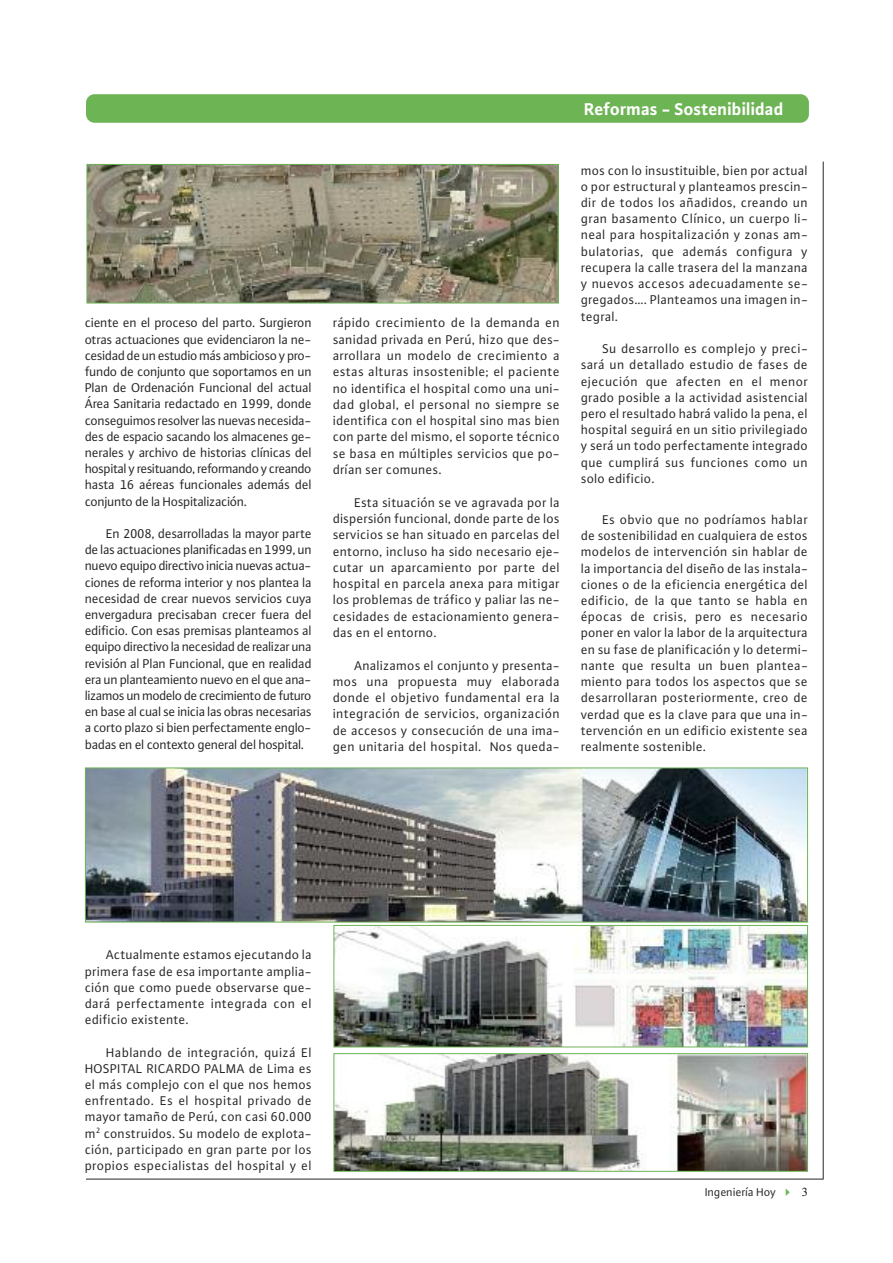
<style>
.page{position:relative;width:893px;height:1263px;background:#fff}
.page>*{position:absolute;margin:0;border:0;box-sizing:border-box;transform-origin:0 0}
.t1{font:700 18px "WILO Plus TF";color:#fff}
.t2{font:13.5px/16.2px "WILO Plus FM";letter-spacing:.02em;color:#272627;text-align:justify}
.t3{font:12px "WILO Plus TF";color:#272627}
.s1{color:#6db455}
.s2{font-family:"Times Cg ATT"}
</style>
<div class="page">
<hr style="left:86px;top:1179px;width:737px;height:1px;background:#272627">
<div style="left:86px;top:94px;width:723px;height:29px;background:#6db455;border-radius:9px"></div>
<hr style="left:823px;top:162px;width:1px;height:1017px;background:#272627">
<img style="left:89px;top:166px;width:468px;height:135px">
<div style="left:87px;top:164px;width:472px;height:139px;border:1px solid #6db455"></div>
<img style="left:335px;top:927px;width:471px;height:118px">
<div style="left:333px;top:925px;width:475px;height:122px;border:1px solid #6db455"></div>
<img style="left:335px;top:1055px;width:471px;height:115px">
<div style="left:333px;top:1053px;width:475px;height:119px;border:1px solid #6db455"></div>
<img style="left:87px;top:769px;width:719px;height:151px">
<div style="left:85px;top:767px;width:723px;height:155px;border:1px solid #6db455"></div>
<p class="t2" style="left:85px;top:315px;width:228px">ciente en el proceso del parto. Surgieron otras actuaciones que evidenciaron la ne&shy;cesidad de un estudio más ambicioso y pro&shy;fundo de conjunto que soportamos en un Plan de Ordenación Funcional del actual Área Sanitaria redactado en 1999, donde conseguimos resolver las nuevas necesida&shy;des de espacio sacando los almacenes ge&shy;nerales y archivo de historias clínicas del hospital y resituando, reformando y creando hasta 16 aéreas funcionales además del conjunto de la Hospitalización.</p>
<p class="t2" style="left:85px;top:525px;width:228px;text-indent:21px">En 2008, desarrolladas la mayor parte de las actuaciones planificadas en 1999, un nuevo equipo directivo inicia nuevas actua&shy;ciones de reforma interior y nos plantea la necesidad de crear nuevos servicios cuya envergadura precisaban crecer fuera del edificio. Con esas premisas planteamos al equipo directivo la necesidad de realizar una revisión al Plan Funcional, que en realidad era un planteamiento nuevo en el que ana&shy;lizamos un modelo de crecimiento de futuro en base al cual se inicia las obras necesarias a corto plazo si bien perfectamente englo&shy;badas en el contexto general del hospital.</p>
<p class="t2" style="left:333px;top:315px;width:229px">rápido crecimiento de la demanda en sanidad privada en Perú, hizo que des&shy;arrollara un modelo de crecimiento a estas alturas insostenible; el paciente no identifica el hospital como una uni&shy;dad global, el personal no siempre se identifica con el hospital sino mas bien con parte del mismo, el soporte técnico se basa en múltiples servicios que po&shy;drían ser comunes.</p>
<p class="t2" style="left:333px;top:494px;width:229px;text-indent:21px">Esta situación se ve agravada por la dispersión funcional, donde parte de los servicios se han situado en parcelas del entorno, incluso ha sido necesario eje&shy;cutar un aparcamiento por parte del hospital en parcela anexa para mitigar los problemas de tráfico y paliar las ne&shy;cesidades de estacionamiento genera&shy;das en el entorno.</p>
<p class="t2" style="left:333px;top:657px;width:229px;text-indent:21px">Analizamos el conjunto y presenta&shy;mos una propuesta muy elaborada donde el objetivo fundamental era la integración de servicios, organización de accesos y consecución de una ima&shy;gen unitaria del hospital. Nos queda-</p>
<h1 class="t1" style="left:584px;top:98px;width:201px">Reformas - Sostenibilidad</h1>
<p class="t2" style="left:581px;top:162px;width:229px">mos con lo insustituible, bien por actual o por estructural y planteamos prescin&shy;dir de todos los añadidos, creando un gran basamento Clínico, un cuerpo li&shy;neal para hospitalización y zonas am&shy;bulatorias, que además configura y recupera la calle trasera del la manzana y nuevos accesos adecuadamente se&shy;gregados…. Planteamos una imagen in&shy;tegral.</p>
<p class="t2" style="left:581px;top:340px;width:229px;text-indent:21px">Su desarrollo es complejo y preci&shy;sará un detallado estudio de fases de ejecución que afecten en el menor grado posible a la actividad asistencial pero el resultado habrá valido la pena, el hospital seguirá en un sitio privilegiado y será un todo perfectamente integrado que cumplirá sus funciones como un solo edificio.</p>
<p class="t2" style="left:581px;top:511px;width:229px;text-indent:21px">Es obvio que no podríamos hablar de sostenibilidad en cualquiera de estos modelos de intervención sin hablar de la importancia del diseño de las instala&shy;ciones o de la eficiencia energética del edificio, de la que tanto se habla en épocas de crisis, pero es necesario poner en valor la labor de la arquitectura en su fase de planificación y lo determi&shy;nante que resulta un buen plantea&shy;miento para todos los aspectos que se desarrollaran posteriormente, creo de verdad que es la clave para que una in&shy;tervención en un edificio existente sea realmente sostenible.</p>
<p class="t2" style="left:85px;top:946px;width:229px;text-indent:21px">Actualmente estamos ejecutando la primera fase de esa importante amplia&shy;ción que como puede observarse que&shy;dará perfectamente integrada con el edificio existente.</p>
<p class="t2" style="left:85px;top:1044px;width:229px;text-indent:21px">Hablando de integración, quizá El HOSPITAL RICARDO PALMA de Lima es el más complejo con el que nos hemos enfrentado. Es el hospital privado de mayor tamaño de Perú, con casi 60.000 m<sup>2</sup> construidos. Su modelo de explota&shy;ción, participado en gran parte por los propios especialistas del hospital y el</p>
<p class="t3" style="left:705px;top:1185px;width:104px">Ingeniería Hoy <span class="s1">✔</span> <span class="s2">3</span></p>
</div>
